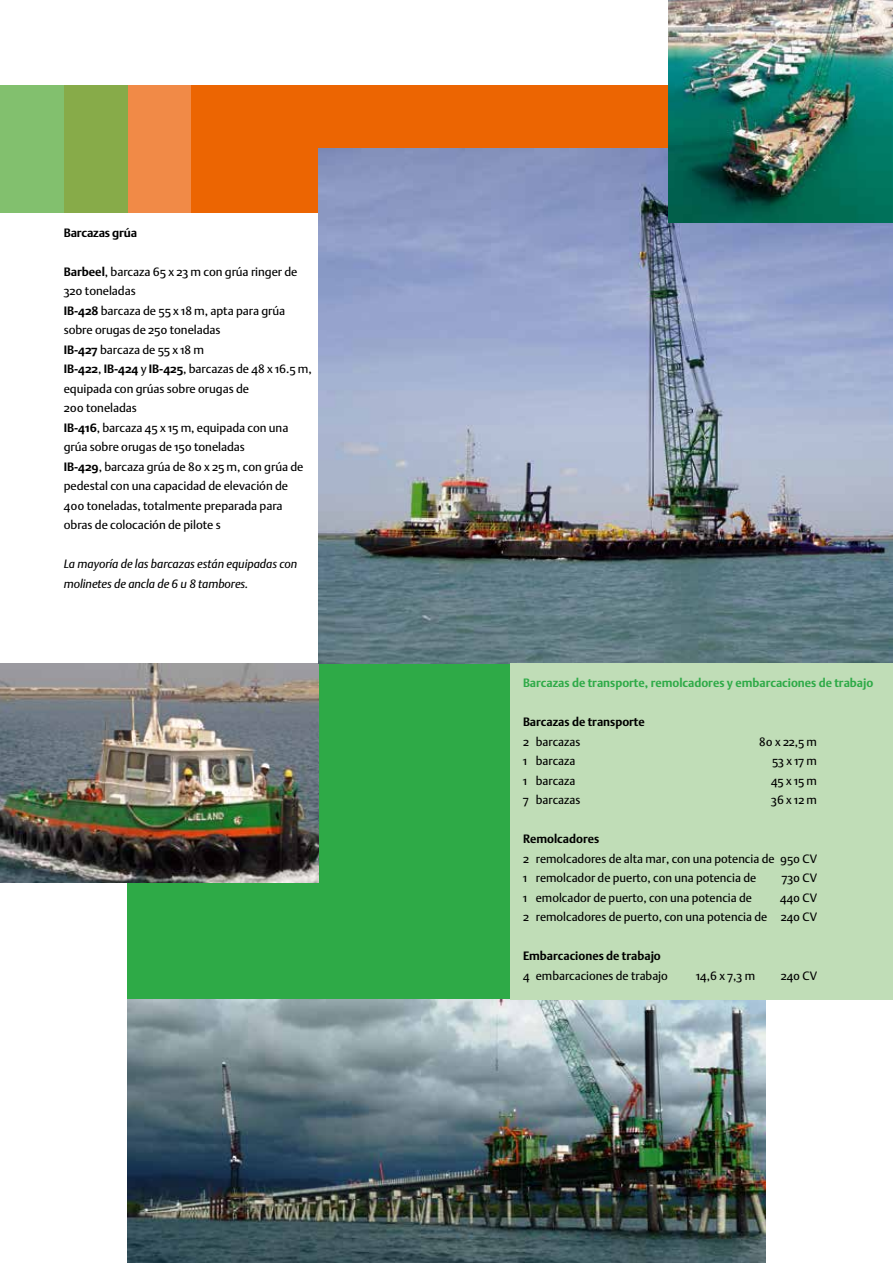
<style>
.page{position:relative;width:893px;height:1263px;background:#fff}
.page>*{position:absolute;margin:0;border:0;box-sizing:border-box;transform-origin:0 0}
.t1{font:12px/19.5px "DTL Argo ST";letter-spacing:-.005em;color:#000}
.t2{font:italic 12px/19.5px "DTL Argo ST";letter-spacing:-.005em;color:#000}
.t3{font:700 12px "DTL Argo ST";color:#000}
.t4{font:700 12px "DTL Argo ST";color:#2eaa47}
.s1{font-weight:700}
</style>
<div class="page">
<div style="left:0;top:85px;width:893px;height:119px;background:#ec6502"></div>
<div style="left:128px;top:663px;width:382px;height:600px;background:#2eaa47"></div>
<img style="left:128px;top:999px;width:637px;height:264px">
<img style="left:0;top:663px;width:319px;height:219px">
<div style="left:128px;top:85px;width:63px;height:128px;background:#f18a47"></div>
<div style="left:191px;top:85px;width:128px;height:128px;background:#ec6502"></div>
<div style="left:0;top:85px;width:64px;height:128px;background:#82c06e"></div>
<div style="left:64px;top:85px;width:64px;height:128px;background:#87ab49"></div>
<img style="left:319px;top:149px;width:574px;height:514px">
<img style="left:668px;top:0;width:225px;height:222px">
<div style="left:510px;top:663px;width:383px;height:336px;background:#c0ddb7"></div>
<p class="t3" style="left:64px;top:225px;width:75px">Barcazas grúa</p>
<p class="t1" style="left:64px;top:261px;width:250px"><span class="s1">Barbeel</span>, barcaza 65 x 23 m con grúa ringer de 320 toneladas<br><span class="s1">IB-428</span> barcaza de 55 x 18 m, apta para grúa sobre orugas de 250 toneladas<br><span class="s1">IB-427</span> barcaza de 55 x 18 m<br><span class="s1">IB-422</span>, <span class="s1">IB-424</span> y <span class="s1">IB-425</span>, barcazas de 48 x 16.5 m, equipada con grúas sobre orugas de<br>200 toneladas<br><span class="s1">IB-416</span>, barcaza 45 x 15 m, equipada con una grúa sobre orugas de 150 toneladas<br><span class="s1">IB-429</span>, barcaza grúa de 80 x 25 m, con grúa de pedestal con una capacidad de elevación de 400 toneladas, totalmente preparada para obras de colocación de pilote s</p>
<p class="t2" style="left:64px;top:554px;width:235px">La mayoría de las barcazas están equipadas con molinetes de ancla de 6 u 8 tambores.</p>
<p class="t4" style="left:523px;top:676px;width:352px">Barcazas de transporte, remolcadores y embarcaciones de trabajo</p>
<p class="t3" style="left:523px;top:715px;width:123px">Barcazas de transporte</p>
<p class="t1" style="left:523px;top:731px;width:59px">2 barcazas</p>
<p class="t1" style="left:759px;top:731px;width:59px">80 x 22,5 m</p>
<p class="t1" style="left:523px;top:751px;width:54px">1 barcaza</p>
<p class="t1" style="left:772px;top:751px;width:46px">53 x 17 m</p>
<p class="t1" style="left:523px;top:770px;width:54px">1 barcaza</p>
<p class="t1" style="left:771px;top:770px;width:48px">45 x 15 m</p>
<p class="t1" style="left:523px;top:790px;width:59px">7 barcazas</p>
<p class="t1" style="left:771px;top:790px;width:47px">36 x 12 m</p>
<p class="t3" style="left:523px;top:832px;width:78px">Remolcadores</p>
<p class="t1" style="left:523px;top:848px;width:296px">2 remolcadores de alta mar, con una potencia de 950 CV<br>1 remolcador de puerto, con una potencia de</p>
<p class="t1" style="left:782px;top:868px;width:37px">730 CV</p>
<p class="t1" style="left:523px;top:887px;width:230px">1 emolcador de puerto, con una potencia de</p>
<p class="t1" style="left:523px;top:887px;width:296px;text-align:right">440 CV<br>2 remolcadores de puerto, con una potencia de 240 CV</p>
<p class="t3" style="left:523px;top:949px;width:139px">Embarcaciones de trabajo</p>
<p class="t1" style="left:523px;top:965px;width:146px">4 embarcaciones de trabajo</p>
<p class="t1" style="left:696px;top:965px;width:60px">14,6 x 7,3 m</p>
<p class="t1" style="left:781px;top:965px;width:38px">240 CV</p>
</div>
